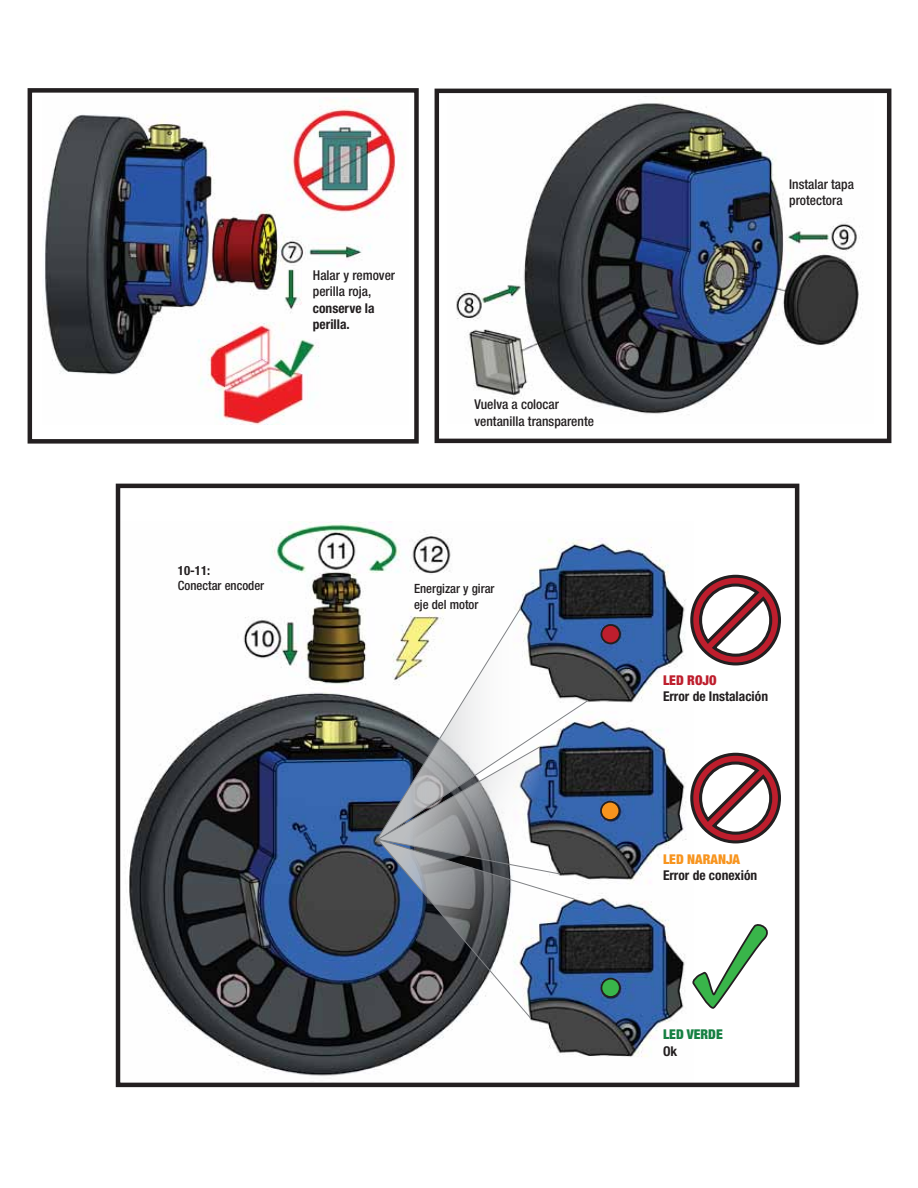
<style>
.page{position:relative;width:918px;height:1188px;background:#fff}
.page>*{position:absolute;margin:0;border:0;box-sizing:border-box;transform-origin:0 0}
.t1{font:500 condensed 13.5px/16.2px "Helvetica Neue";color:#231f20}
.t2{font:700 condensed 13.5px/16.2px "Helvetica Neue";color:#231f20}
.t3{font:900 condensed 13.5px "Helvetica Neue";color:#f7941e}
.t4{font:900 condensed 13.5px "Helvetica Neue";color:#168042}
.t5{font:900 condensed 13.5px "Helvetica Neue";color:#be1e2d}
.t6{font:500 condensed 12.75px/15.3px "Helvetica Neue";color:#231f20}
.t7{font:700 condensed 12.75px "Helvetica Neue";color:#231f20}
</style>
<div class="page">
<img style="left:456px;top:98px;width:405px;height:316px">
<img style="left:45px;top:99px;width:358px;height:326px">
<img style="left:126px;top:521px;width:561px;height:555px">
<div style="left:435px;top:89px;width:456px;height:354px;border:4px solid #231f20"></div>
<div style="left:28px;top:88px;width:391px;height:356px;border:4px solid #231f20"></div>
<div style="left:116px;top:484px;width:683px;height:603px;border:4px solid #231f20"></div>
<div style="left:601px;top:625px;width:19px;height:18px;background:#be1e2d;border-radius:50%"></div>
<div style="left:601px;top:624px;width:20px;height:20px;border:2px solid #231f20;border-radius:50%"></div>
<svg style="left:690px;top:574px;width:91px;height:92px"></svg>
<svg style="left:690px;top:752px;width:91px;height:92px"></svg>
<div style="left:601px;top:802px;width:18px;height:18px;background:#f7941e;border-radius:50%"></div>
<div style="left:600px;top:801px;width:20px;height:20px;border:2px solid #231f20;border-radius:50%"></div>
<div style="left:601px;top:979px;width:19px;height:18px;background:#39b54a;border-radius:50%"></div>
<div style="left:601px;top:978px;width:20px;height:20px;border:2px solid #231f20;border-radius:50%"></div>
<svg style="left:374px;top:608px;width:215px;height:235px"></svg>
<svg style="left:376px;top:746px;width:199px;height:273px"></svg>
<svg style="left:692px;top:924px;width:76px;height:85px"></svg>
<p class="t1" style="left:313px;top:267px;width:84px">Halar y remover perilla roja,</p>
<p class="t2" style="left:313px;top:299px;width:63px">conserve la perilla.</p>
<p class="t1" style="left:474px;top:396px;width:121px">Vuelva a colocar ventanilla transparente</p>
<p class="t7" style="left:178px;top:563px;width:34px">10-11:</p>
<p class="t6" style="left:178px;top:578px;width:88px">Conectar encoder</p>
<p class="t6" style="left:414px;top:581px;width:82px">Energizar y girar eje del motor</p>
<p class="t1" style="left:789px;top:177px;width:66px;line-height:15.3px">Instalar tapa protectora</p>
<p class="t5" style="left:663px;top:672px;width:55px">LED ROJO</p>
<p class="t2" style="left:663px;top:688px;width:107px">Error de Instalación</p>
<p class="t3" style="left:663px;top:851px;width:79px">LED NARANJA</p>
<p class="t2" style="left:663px;top:867px;width:96px">Error de conexión</p>
<p class="t4" style="left:663px;top:1026px;width:61px">LED VERDE</p>
<p class="t2" style="left:663px;top:1043px;width:16px">Ok</p>
</div>
